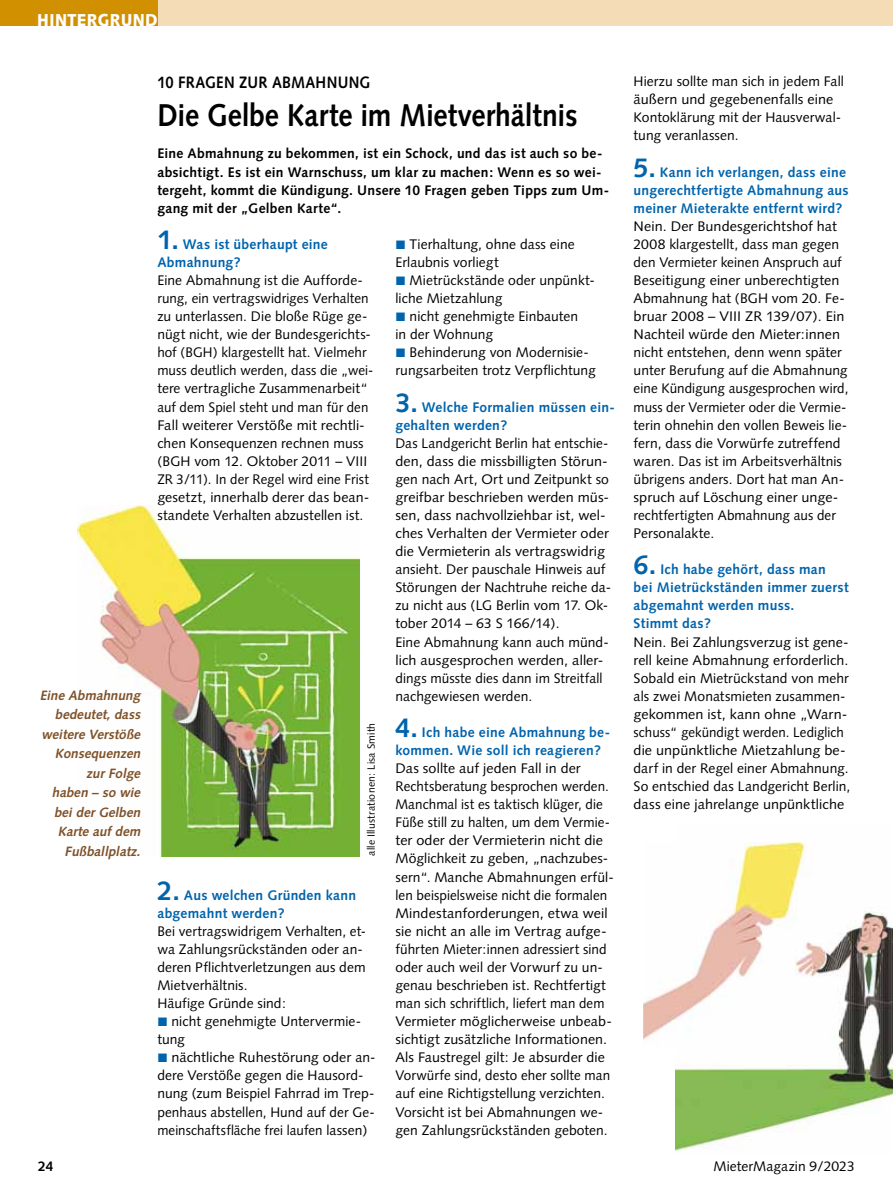
<style>
.page{position:relative;width:893px;height:1191px;background:#fff}
.page>*{position:absolute;margin:0;border:0;box-sizing:border-box;transform-origin:0 0}
.t1{font:700 31.5px "Syntax";letter-spacing:-.005em;color:#000;scale:.9 1}
.t2{font:900 17.25px "Syntax";letter-spacing:.025em;color:#fff;scale:.9 1}
.t3{font:700 16.5px "Syntax";letter-spacing:.02em;color:#000;scale:.9 1}
.t4{font:13.8px/18px "Syntax";letter-spacing:.005em;color:#000}
.t5{font:13.8px/18px "Syntax";letter-spacing:.005em;color:#000;scale:1.04 1}
.t6{font:700 13.8px/18px "Syntax";letter-spacing:.02em;color:#0064ad}
.t7{font:700 13.8px/18px "Syntax";letter-spacing:.02em;color:#000}
.t8{font:italic 700 13.5px/19.5px "Syntax";color:#7f522a;text-align:right}
.t9{font:10.5px "Syntax";letter-spacing:.02em;color:#000}
.s1{font-size:27px}
.s2{font-family:"European Pi Three";font-size:12.3px;color:#0064ad}
</style>
<div class="page">
<img style="left:676px;top:911px;width:217px;height:240px">
<div style="left:157px;top:0;width:736px;height:26px;background:#f3dcb6"></div>
<div style="left:0;top:0;width:157px;height:26px;background:#d19000"></div>
<img style="left:643px;top:842px;width:170px;height:204px">
<img style="left:77px;top:505px;width:282px;height:351px">
<p class="t2" style="left:37px;top:9px;width:136px">HINTERGRUND</p>
<p class="t8" style="left:40px;top:685px;width:105px">eine abmahnung bedeutet, dass weitere Verstöße<br>Konsequenzen zur Folge<br>haben – so wie bei der gelben<br>Karte auf dem<br>Fußballplatz.</p>
<p class="t7" style="left:38px;top:1157px;width:17px">24</p>
<p class="t3" style="left:157px;top:73px;width:238px">10 Fragen zur abmahnung</p>
<h1 class="t1" style="left:157px;top:97px;width:468px">Die gelbe Karte im mietverhältnis</h1>
<p class="t7" style="left:157px;top:145px;width:453px">eine abmahnung zu bekommen, ist ein Schock, und das ist auch so be&shy;absichtigt. es ist ein Warnschuss, um klar zu machen: Wenn es so wei&shy;tergeht, kommt die Kündigung. unsere 10 Fragen geben Tipps zum um&shy;gang mit der „gelben Karte“.</p>
<p class="t6" style="left:157px;top:235px;width:172px"><span class="s1">1.</span> Was ist überhaupt eine abmahnung?</p>
<p class="t4" style="left:157px;top:271px;width:218px">Eine Abmahnung ist die Aufforde&shy;rung, ein vertragswidriges Verhalten zu unterlassen. Die bloße Rüge ge&shy;nügt nicht, wie der Bundesgerichts&shy;hof (BGH) klargestellt hat. Vielmehr muss deutlich werden, dass die „wei&shy;tere vertragliche Zusammenarbeit“ auf dem Spiel steht und man für den Fall weiterer Verstöße mit rechtli&shy;chen Konsequenzen rechnen muss (BGH vom 12. Oktober 2011 – VIII ZR 3/11). In der Regel wird eine Frist gesetzt, innerhalb derer das bean&shy;standete Verhalten abzustellen ist.</p>
<p class="t9" style="left:365px;top:856px;width:135px;rotate:-90deg">alle Illustrationen: Lisa Smith</p>
<p class="t6" style="left:157px;top:886px;width:200px"><span class="s1">2.</span> aus welchen gründen kann abgemahnt werden?</p>
<p class="t4" style="left:157px;top:922px;width:220px">Bei vertragswidrigem Verhalten, et&shy;wa Zahlungsrückständen oder an&shy;deren Pflichtverletzungen aus dem<br>Mietverhältnis.<br>Häufige Gründe sind:<br><span class="s2">L</span> nicht genehmigte Untervermie&shy;tung<br><span class="s2">L</span> nächtliche Ruhestörung oder an&shy;dere Verstöße gegen die Hausord&shy;nung (zum Beispiel Fahrrad im Trep&shy;penhaus abstellen, Hund auf der Ge&shy;meinschaftsfläche frei laufen lassen)</p>
<p class="t4" style="left:395px;top:235px;width:202px"><span class="s2">L</span> Tierhaltung, ohne dass eine<br>Erlaubnis vorliegt<br><span class="s2">L</span> Mietrückstände oder unpünkt&shy;liche Mietzahlung<br><span class="s2">L</span> nicht genehmigte Einbauten<br>in der Wohnung<br><span class="s2">L</span> Behinderung von Modernisie&shy;rungsarbeiten trotz Verpflichtung</p>
<p class="t6" style="left:395px;top:398px;width:221px"><span class="s1">3.</span> Welche Formalien müssen ein&shy;gehalten werden?</p>
<p class="t4" style="left:395px;top:434px;width:217px">Das Landgericht Berlin hat entschie&shy;den, dass die missbilligten Störun&shy;gen nach Art, Ort und Zeitpunkt so greifbar beschrieben werden müs&shy;sen, dass nachvollziehbar ist, wel&shy;ches Verhalten der Vermieter oder die Vermieterin als vertragswidrig ansieht. Der pauschale Hinweis auf Störungen der Nachtruhe reiche da&shy;zu nicht aus (LG Berlin vom 17. Ok&shy;tober 2014 – 63 S 166/14).<br>Eine Abmahnung kann auch münd&shy;lich ausgesprochen werden, aller&shy;dings müsste dies dann im Streitfall nachgewiesen werden.</p>
<p class="t6" style="left:395px;top:723px;width:216px"><span class="s1">4.</span> Ich habe eine abmahnung be&shy;kommen. Wie soll ich reagieren?</p>
<p class="t4" style="left:395px;top:759px;width:220px">Das sollte auf jeden Fall in der Rechtsberatung besprochen werden.<br>Manchmal ist es taktisch klüger, die Füße still zu halten, um dem Vermie&shy;ter oder der Vermieterin nicht die Möglichkeit zu geben, „nachzubes&shy;sern“. Manche Abmahnungen erfül&shy;len beispielsweise nicht die formalen Mindestanforderungen, etwa weil sie nicht an alle im Vertrag aufge&shy;führten Mieter:innen adressiert sind oder auch weil der Vorwurf zu un&shy;genau beschrieben ist. Rechtfertigt man sich schriftlich, liefert man dem Vermieter möglicherweise unbeab&shy;sichtigt zusätzliche Informationen.<br>Als Faustregel gilt: Je absurder die Vorwürfe sind, desto eher sollte man auf eine Richtigstellung verzichten.<br>Vorsicht ist bei Abmahnungen we&shy;gen Zahlungsrückständen geboten.</p>
<p class="t4" style="left:634px;top:72px;width:212px">Hierzu sollte man sich in jedem Fall äußern und gegebenenfalls eine<br>Kontoklärung mit der Hausverwal&shy;tung veranlassen.</p>
<p class="t6" style="left:634px;top:163px;width:217px"><span class="s1">5.</span> Kann ich verlangen, dass eine ungerechtfertigte abmahnung aus meiner mieterakte entfernt wird?</p>
<p class="t5" style="left:634px;top:217px;width:208px">Nein. Der Bundesgerichtshof hat<br>2008 klargestellt, dass man gegen den Vermieter keinen Anspruch auf<br>Beseitigung einer unberechtigten<br>Abmahnung hat (BGH vom 20. Fe&shy;bruar 2008 – VIII ZR 139/07). Ein<br>Nachteil würde den Mieter:innen nicht entstehen, denn wenn später unter Berufung auf die Abmahnung eine Kündigung ausgesprochen wird, muss der Vermieter oder die Vermie&shy;terin ohnehin den vollen Beweis lie&shy;fern, dass die Vorwürfe zutreffend waren. Das ist im Arbeitsverhältnis übrigens anders. Dort hat man An&shy;spruch auf Löschung einer unge&shy;rechtfertigten Abmahnung aus der<br>Personalakte.</p>
<p class="t6" style="left:634px;top:560px;width:217px"><span class="s1">6.</span> Ich habe gehört, dass man<br>bei mietrückständen immer zuerst abgemahnt werden muss.<br>Stimmt das?</p>
<p class="t4" style="left:634px;top:633px;width:218px">Nein. Bei Zahlungsverzug ist gene&shy;rell keine Abmahnung erforderlich.<br>Sobald ein Mietrückstand von mehr als zwei Monatsmieten zusammen&shy;gekommen ist, kann ohne „Warn&shy;schuss“ gekündigt werden. Lediglich die unpünktliche Mietzahlung be&shy;darf in der Regel einer Abmahnung.<br>So entschied das Landgericht Berlin, dass eine jahrelange unpünktliche</p>
<p class="t4" style="left:713px;top:1157px;width:143px">MieterMagazin 9/2023</p>
</div>
